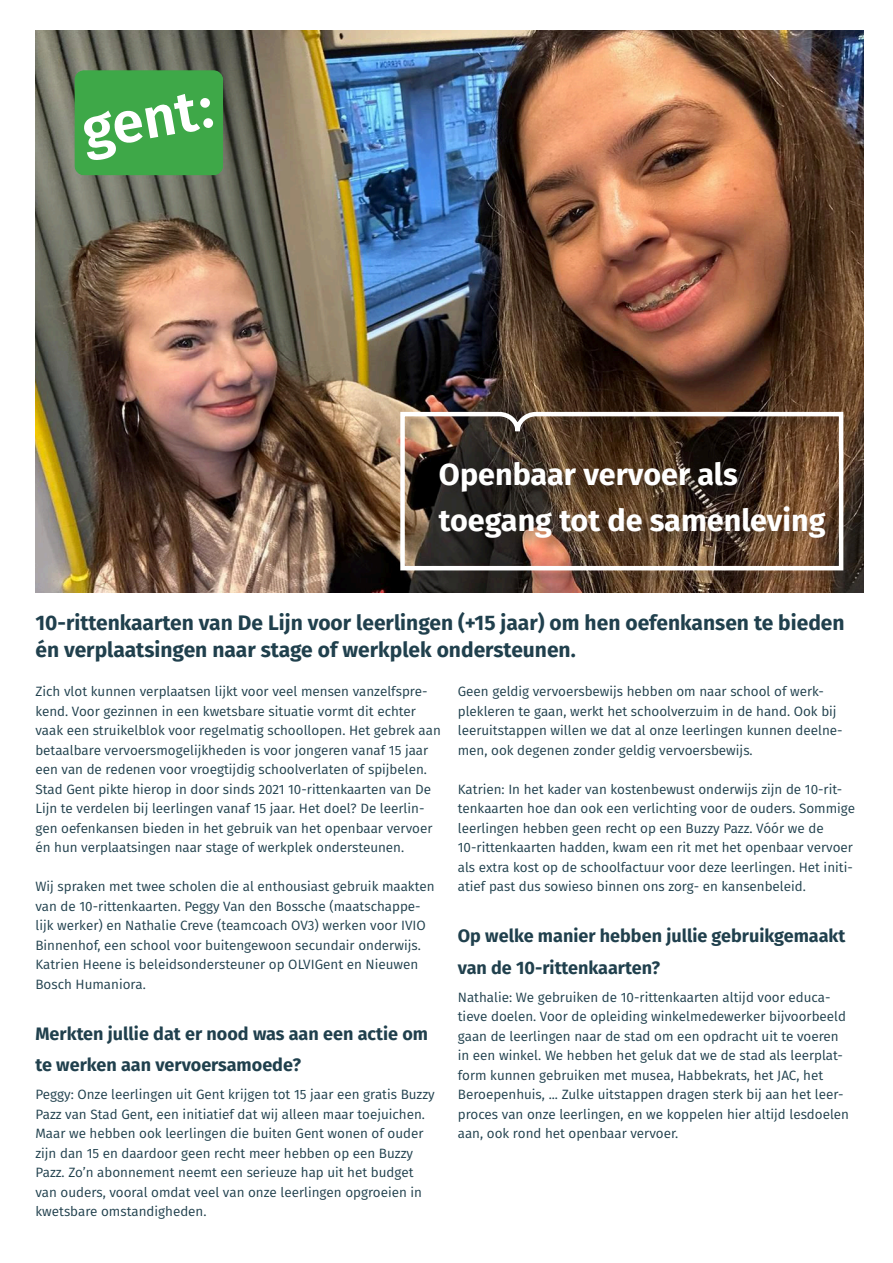
<style>
.page{position:relative;width:893px;height:1263px;background:#fff}
.page>*{position:absolute;margin:0;border:0;box-sizing:border-box;transform-origin:0 0}
.Subtitel{font:700 30.6px/46.5px "Fira Sans";color:#fff}
.Titel_nl{font:700 21px/27px "Fira Sans";color:#20404d}
.Subtitel-2{font:700 18px/31.5px "Fira Sans";color:#20404d}
.Body_nl{font:13.5px/19.5px "Fira Sans";color:#20404d}
</style>
<div class="page">
<img style="left:35px;top:30px;width:828px;height:562px">
<svg style="left:74px;top:70px;width:149px;height:105px;background:#5bb464"></svg>
<div style="left:402px;top:413px;width:454px;height:170px;background:#231f20;opacity:.26"></div>
<img style="left:398px;top:410px;width:448px;height:163px">
<div style="left:441px;top:464px;width:400px;height:89px;background:#231f20;opacity:.35"></div>
<p class="Subtitel" style="left:439px;top:448px;width:388px">Openbaar vervoer als toegang tot de samenleving</p>
<p class="Titel_nl" style="left:35px;top:608px;width:811px">10-rittenkaarten van De Lijn voor leerlingen (+15 jaar) om hen oefenkansen te bieden én verplaatsingen naar stage of werkplek ondersteunen.</p>
<p class="Body_nl" style="left:35px;top:681px;width:407px">Zich vlot kunnen verplaatsen lijkt voor veel mensen vanzelfspre&shy;kend. Voor gezinnen in een kwetsbare situatie vormt dit echter vaak een struikelblok voor regelmatig schoollopen. Het gebrek aan betaalbare vervoersmogelijkheden is voor jongeren vanaf 15 jaar een van de redenen voor vroegtijdig schoolverlaten of spijbelen.<br>Stad Gent pikte hierop in door sinds 2021 10-rittenkaarten van De Lijn te verdelen bij leerlingen vanaf 15 jaar. Het doel? De leerlin&shy;gen oefenkansen bieden in het gebruik van het openbaar vervoer én hun verplaatsingen naar stage of werkplek ondersteunen.</p>
<p class="Body_nl" style="left:35px;top:876px;width:401px">Wij spraken met twee scholen die al enthousiast gebruik maakten van de 10-rittenkaarten. Peggy Van den Bossche (maatschappe&shy;lijk werker) en Nathalie Creve (teamcoach OV3) werken voor IVIO Binnenhof, een school voor buitengewoon secundair onderwijs.<br>Katrien Heene is beleidsondersteuner op OLVIGent en Nieuwen Bosch Humaniora.</p>
<p class="Subtitel-2" style="left:35px;top:1016px;width:394px">Merkten jullie dat er nood was aan een actie om te werken aan vervoersamoede?</p>
<p class="Body_nl" style="left:35px;top:1084px;width:401px">Peggy: Onze leerlingen uit Gent krijgen tot 15 jaar een gratis Buzzy Pazz van Stad Gent, een initiatief dat wij alleen maar toejuichen.<br>Maar we hebben ook leerlingen die buiten Gent wonen of ouder zijn dan 15 en daardoor geen recht meer hebben op een Buzzy Pazz. Zo’n abonnement neemt een serieuze hap uit het budget van ouders, vooral omdat veel van onze leerlingen opgroeien in kwetsbare omstandigheden.</p>
<p class="Body_nl" style="left:458px;top:681px;width:386px">Geen geldig vervoersbewijs hebben om naar school of werk&shy;plekleren te gaan, werkt het schoolverzuim in de hand. Ook bij leeruitstappen willen we dat al onze leerlingen kunnen deelne&shy;men, ook degenen zonder geldig vervoersbewijs.</p>
<p class="Body_nl" style="left:458px;top:779px;width:399px">Katrien: In het kader van kostenbewust onderwijs zijn de 10-rit&shy;tenkaarten hoe dan ook een verlichting voor de ouders. Sommige leerlingen hebben geen recht op een Buzzy Pazz. Vóór we de 10-rittenkaarten hadden, kwam een rit met het openbaar vervoer als extra kost op de schoolfactuur voor deze leerlingen. Het initi&shy;atief past dus sowieso binnen ons zorg- en kansenbeleid.</p>
<p class="Subtitel-2" style="left:458px;top:919px;width:389px">Op welke manier hebben jullie gebruikgemaakt van de 10-rittenkaarten?</p>
<p class="Body_nl" style="left:458px;top:987px;width:393px">Nathalie: We gebruiken de 10-rittenkaarten altijd voor educa&shy;tieve doelen. Voor de opleiding winkelmedewerker bijvoorbeeld gaan de leerlingen naar de stad om een opdracht uit te voeren in een winkel. We hebben het geluk dat we de stad als leerplat&shy;form kunnen gebruiken met musea, Habbekrats, het JAC, het Beroepenhuis, ... Zulke uitstappen dragen sterk bij aan het leer&shy;proces van onze leerlingen, en we koppelen hier altijd lesdoelen aan, ook rond het openbaar vervoer.</p>
</div>
